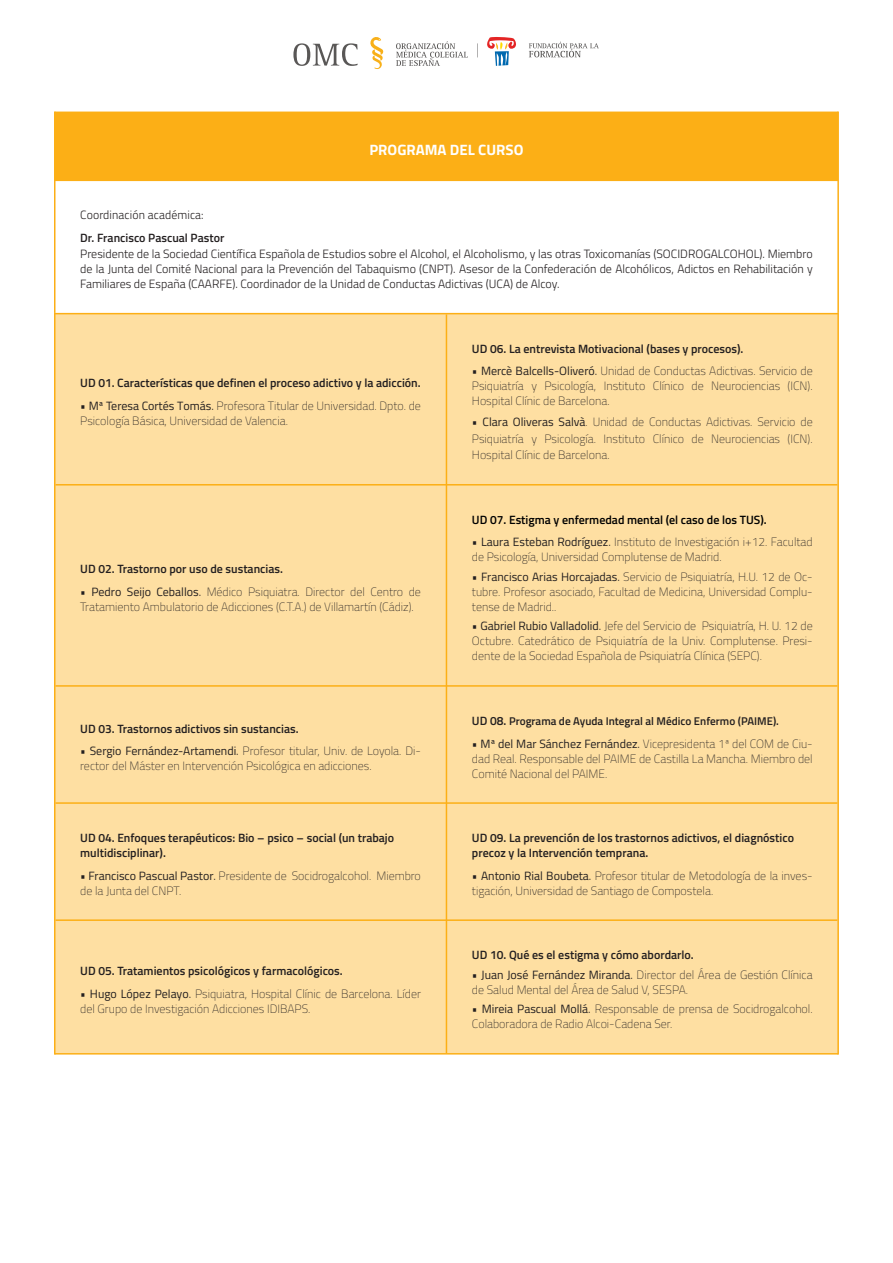
<style>
.page{position:relative;width:893px;height:1263px;background:#fff}
.page>*{position:absolute;margin:0;border:0;box-sizing:border-box;transform-origin:0 0}
.t1{font:700 15px "Titillium Web";color:#fff}
.t2{font:200 12px/15px "Titillium Web";color:#231f20}
.t3{font:600 12px/15px "Titillium Web";color:#231f20}
.t4{font:300 12px/15px "Titillium Web";color:#231f20;text-align:justify}
.t5{font:600 12px "Titillium Web";color:#000}
.t6{font:600 11.25px "Titillium Web";color:#231f20}
.s1{font-weight:300}
.s2{font-weight:400}
.s3{font-size:12px}
</style>
<div class="page">
<svg style="left:293px;top:37px;width:306px;height:32px"></svg>
<div style="left:55px;top:112px;width:783px;height:68px;background:#fcaf16"></div>
<div style="left:56px;top:314px;width:781px;height:739px;background:#fedfa2"></div>
<hr style="left:54px;top:313px;width:2px;height:741px;background:#fcaf16">
<hr style="left:837px;top:313px;width:2px;height:741px;background:#fcaf16">
<hr style="left:54px;top:112px;width:2px;height:201px;background:#fcaf16">
<hr style="left:837px;top:112px;width:2px;height:201px;background:#fcaf16">
<hr style="left:446px;top:314px;width:1px;height:739px;background:#fcaf16">
<hr style="left:55px;top:313px;width:783px;height:1px;background:#fcaf16">
<hr style="left:55px;top:1053px;width:783px;height:1px;background:#fcaf16">
<hr style="left:55px;top:180px;width:783px;height:1px;background:#fcaf16">
<hr style="left:56px;top:484px;width:781px;height:1px;background:#fcaf16">
<hr style="left:56px;top:685px;width:781px;height:2px;background:#fcaf16">
<hr style="left:56px;top:802px;width:781px;height:2px;background:#fcaf16">
<hr style="left:56px;top:919px;width:781px;height:2px;background:#fcaf16">
<p class="t1" style="left:369px;top:138px;width:155px">PROGRAMA DEL CURSO</p>
<p class="t4" style="left:80px;top:207px;width:125px">Coordinación académica:</p>
<p class="t3" style="left:80px;top:230px;width:146px">Dr. Francisco Pascual Pastor</p>
<p class="t4" style="left:80px;top:246px;width:734px">Presidente de la Sociedad Científica Española de Estudios sobre el Alcohol, el Alcoholismo, y las otras Toxicomanías (SOCIDROGALCOHOL). Miembro de la Junta del Comité Nacional para la Prevención del Tabaquismo (CNPT). Asesor de la Confederación de Alcohólicos, Adictos en Rehabilitación y Familiares de España (CAARFE). Coordinador de la Unidad de Conductas Adictivas (UCA) de Alcoy.</p>
<p class="t3" style="left:80px;top:375px;width:342px">UD 01. Características que definen el proceso adictivo y la adicción.</p>
<p class="t2" style="left:80px;top:398px;width:342px"><span class="s1">•</span> <span class="s2">Mª Teresa Cortés Tomás</span><span class="s1">.</span> Profesora Titular de Universidad. Dpto. de<br>Psicología Básica, Universidad de Valencia.</p>
<p class="t3" style="left:80px;top:561px;width:204px">UD 02. Trastorno por uso de sustancias.</p>
<p class="t2" style="left:80px;top:584px;width:342px"><span class="s1">•</span> <span class="s2">Pedro Seijo Ceballos</span><span class="s1">.</span> Médico Psiquiatra. Director del Centro de<br>Tratamiento Ambulatorio de Adicciones (C.T.A.) de Villamartín (Cádiz).</p>
<p class="t3" style="left:80px;top:720px;width:220px">UD 03. Trastornos adictivos sin sustancias.</p>
<p class="t2" style="left:80px;top:743px;width:342px"><span class="s1">•</span> <span class="s2">Sergio Fernández-Artamendi</span><span class="s1">.</span> Profesor titular, Univ. de Loyola. Di&shy;rector del Máster en Intervención Psicológica en adicciones.</p>
<p class="t3" style="left:80px;top:830px;width:315px">UD 04. Enfoques terapéuticos: Bio – psico – social (un trabajo multidisciplinar).</p>
<p class="t2" style="left:80px;top:868px;width:342px"><span class="s1">•</span> <span class="s2">Francisco Pascual Pastor</span><span class="s1">.</span> Presidente de Socidrogalcohol. Miembro de la Junta del CNPT.</p>
<p class="t3" style="left:80px;top:963px;width:264px">UD 05. Tratamientos psicológicos y farmacológicos.</p>
<p class="t2" style="left:80px;top:985px;width:342px"><span class="s1">•</span> <span class="s2">Hugo López Pelayo</span><span class="s1">.</span> Psiquiatra, Hospital Clínic de Barcelona. Líder del Grupo de Investigación Adicciones IDIBAPS.</p>
<p class="t3" style="left:472px;top:341px;width:273px">UD 06. La entrevista Motivacional (bases y procesos).</p>
<p class="t2" style="left:472px;top:363px;width:342px;text-align:justify"><span class="s1">•</span> <span class="s2">Mercè Balcells-Oliveró</span><span class="s1">.</span> Unidad de Conductas Adictivas. Servicio de Psiquiatría y Psicología, Instituto Clínico de Neurociencias (ICN).<br>Hospital Clínic de Barcelona.</p>
<p class="t2" style="left:472px;top:414px;width:342px;line-height:16.5px;text-align:justify"><span class="s1">•</span> <span class="s2">Clara Oliveras Salvà</span>. Unidad de Conductas Adictivas. Servicio de Psiquiatría y Psicología. Instituto Clínico de Neurociencias (ICN).<br>Hospital Clínic de Barcelona.</p>
<p class="t5" style="left:472px;top:510px;width:296px">UD 07. Estigma y enfermedad mental (el caso de los TUS).</p>
<p class="t2" style="left:472px;top:534px;width:342px"><span class="s1">•</span> <span class="s2">Laura Esteban Rodríguez</span><span class="s1">.</span> Instituto de Investigación i+12. Facultad de Psicología, Universidad Complutense de Madrid.</p>
<p class="t2" style="left:472px;top:569px;width:342px;text-align:justify"><span class="s1">•</span> <span class="s2">Francisco Arias Horcajadas</span><span class="s1">.</span> Servicio de Psiquiatría, H.U. 12 de Oc&shy;tubre. Profesor asociado, Facultad de Medicina, Universidad Complu&shy;tense de Madrid..</p>
<p class="t2" style="left:472px;top:618px;width:342px;text-align:justify"><span class="s1">•</span> <span class="s2">Gabriel Rubio Valladolid</span><span class="s1">.</span> Jefe del Servicio de Psiquiatría, H. U. 12 de Octubre. Catedrático de Psiquiatría de la Univ. Complutense. Presi&shy;dente de la Sociedad Española de Psiquiatría Clínica (SEPC).</p>
<p class="t6" style="left:472px;top:712px;width:308px"><span class="s3">UD 08.</span> Programa de Ayuda Integral al Médico Enfermo (PAIME).</p>
<p class="t2" style="left:472px;top:735px;width:342px;text-align:justify"><span class="s1">•</span> <span class="s2">Mª del Mar Sánchez Fernández</span><span class="s1">.</span> Vicepresidenta 1ª del COM de Ciu&shy;dad Real. Responsable del PAIME de Castilla La Mancha. Miembro del Comité Nacional del PAIME.</p>
<p class="t3" style="left:472px;top:830px;width:324px">UD 09. La prevención de los trastornos adictivos, el diagnóstico precoz y la Intervención temprana.</p>
<p class="t2" style="left:472px;top:868px;width:342px"><span class="s1">•</span> <span class="s2">Antonio Rial Boubeta</span><span class="s1">.</span> Profesor titular de Metodología de la inves&shy;tigación, Universidad de Santiago de Compostela.</p>
<p class="t3" style="left:472px;top:947px;width:223px">UD 10. Qué es el estigma y cómo abordarlo.</p>
<p class="t2" style="left:472px;top:967px;width:342px"><span class="s1">•</span> <span class="s2">Juan José Fernández Miranda</span><span class="s1">.</span> Director del Área de Gestión Clínica de Salud Mental del Área de Salud V, SESPA.</p>
<p class="t2" style="left:472px;top:1001px;width:342px"><span class="s1">•</span> <span class="s2">Mireia Pascual Mollá</span><span class="s1">.</span> Responsable de prensa de Socidrogalcohol.<br>Colaboradora de Radio Alcoi-Cadena Ser.</p>
</div>
